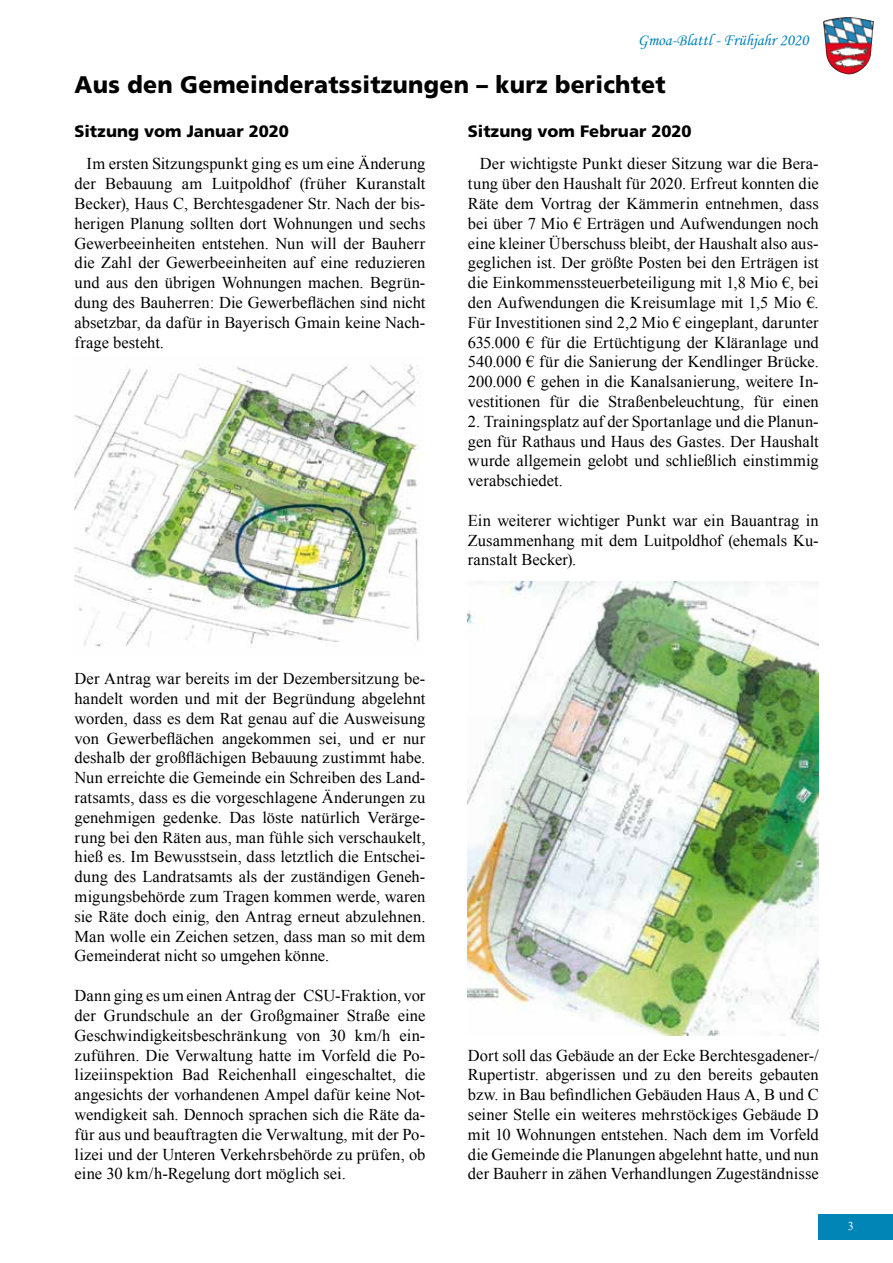
<style>
.page{position:relative;width:893px;height:1263px;background:#fff}
.page>*{position:absolute;margin:0;border:0;box-sizing:border-box;transform-origin:0 0}
.t1{font:900 24px "Frutiger";letter-spacing:.01em;color:#000;scale:.96 1}
.t2{font:16.5px/19.8px "Times New Roman";color:#000;text-align:justify}
.t3{font:900 16.5px "Frutiger";letter-spacing:.005em;color:#000}
.t4{font:16.5px "Monotype Corsiva";color:#0085b6}
.t5{font:12px "Times New Roman";color:#fff}
</style>
<div class="page">
<div style="left:819px;top:1214px;width:74px;height:25px;background:#0085b6"></div>
<img style="left:823px;top:17px;width:51px;height:58px">
<img style="left:75px;top:364px;width:345px;height:283px">
<img style="left:468px;top:582px;width:351px;height:454px">
<p class="t4" style="left:638px;top:30px;width:172px">Gmoa-Blattl - Frühjahr 2020</p>
<h1 class="t1" style="left:75px;top:70px;width:617px">Aus den Gemeinderatssitzungen – kurz berichtet</h1>
<p class="t3" style="left:75px;top:121px;width:216px">Sitzung vom Januar 2020</p>
<p class="t2" style="left:75px;top:154px;width:352px;text-indent:12px">Im ersten Sitzungspunkt ging es um eine Änderung der Bebauung am Luitpoldhof (früher Kuranstalt Becker), Haus C, Berchtesgadener Str. Nach der bis&shy;herigen Planung sollten dort Wohnungen und sechs Gewerbeeinheiten entstehen. Nun will der Bauherr die Zahl der Gewerbeeinheiten auf eine reduzieren und aus den übrigen Wohnungen machen. Begrün&shy;dung des Bauherren: Die Gewerbeflächen sind nicht absetzbar, da dafür in Bayerisch Gmain keine Nach&shy;frage besteht.</p>
<p class="t3" style="left:468px;top:121px;width:225px">Sitzung vom Februar 2020</p>
<p class="t2" style="left:468px;top:154px;width:352px;text-indent:12px">Der wichtigste Punkt dieser Sitzung war die Bera&shy;tung über den Haushalt für 2020. Erfreut konnten die Räte dem Vortrag der Kämmerin entnehmen, dass bei über 7 Mio € Erträgen und Aufwendungen noch eine kleiner Überschuss bleibt, der Haushalt also aus&shy;geglichen ist. Der größte Posten bei den Erträgen ist die Einkommenssteuerbeteiligung mit 1,8 Mio €, bei den Aufwendungen die Kreisumlage mit 1,5 Mio €.<br>Für Investitionen sind 2,2 Mio € eingeplant, darunter 635.000 € für die Ertüchtigung der Kläranlage und 540.000 € für die Sanierung der Kendlinger Brücke.<br>200.000 € gehen in die Kanalsanierung, weitere In&shy;vestitionen für die Straßenbeleuchtung, für einen</p>
<p class="t2" style="left:468px;top:411px;width:352px">2. Trainingsplatz auf der Sportanlage und die Planun&shy;gen für Rathaus und Haus des Gastes. Der Haushalt wurde allgemein gelobt und schließlich einstimmig verabschiedet.</p>
<p class="t2" style="left:468px;top:510px;width:352px">Ein weiterer wichtiger Punkt war ein Bauantrag in Zusammenhang mit dem Luitpoldhof (ehemals Ku&shy;ranstalt Becker).</p>
<p class="t2" style="left:75px;top:668px;width:352px">Der Antrag war bereits im der Dezembersitzung be&shy;handelt worden und mit der Begründung abgelehnt worden, dass es dem Rat genau auf die Ausweisung von Gewerbeflächen angekommen sei, und er nur deshalb der großflächigen Bebauung zustimmt habe.<br>Nun erreichte die Gemeinde ein Schreiben des Land&shy;ratsamts, dass es die vorgeschlagene Änderungen zu genehmigen gedenke. Das löste natürlich Verärge&shy;rung bei den Räten aus, man fühle sich verschaukelt, hieß es. Im Bewusstsein, dass letztlich die Entschei&shy;dung des Landratsamts als der zuständigen Geneh&shy;migungsbehörde zum Tragen kommen werde, waren sie Räte doch einig, den Antrag erneut abzulehnen.<br>Man wolle ein Zeichen setzen, dass man so mit dem Gemeinderat nicht so umgehen könne.</p>
<p class="t2" style="left:75px;top:985px;width:352px">Dann ging es um einen Antrag der CSU-Fraktion, vor der Grundschule an der Großgmainer Straße eine Geschwindigkeitsbeschränkung von 30 km/h ein&shy;zuführen. Die Verwaltung hatte im Vorfeld die Po&shy;lizeiinspektion Bad Reichenhall eingeschaltet, die angesichts der vorhandenen Ampel dafür keine Not&shy;wendigkeit sah. Dennoch sprachen sich die Räte da&shy;für aus und beauftragten die Verwaltung, mit der Po&shy;lizei und der Unteren Verkehrsbehörde zu prüfen, ob eine 30 km/h-Regelung dort möglich sei.</p>
<p class="t2" style="left:468px;top:1045px;width:352px">Dort soll das Gebäude an der Ecke Berchtesgadener-/ Rupertistr. abgerissen und zu den bereits gebauten bzw. in Bau befindlichen Gebäuden Haus A, B und C seiner Stelle ein weiteres mehrstöckiges Gebäude D mit 10 Wohnungen entstehen. Nach dem im Vorfeld die Gemeinde die Planungen abgelehnt hatte, und nun der Bauherr in zähen Verhandlungen Zugeständnisse</p>
<p class="t5" style="left:848px;top:1217px;width:7px">3</p>
</div>
